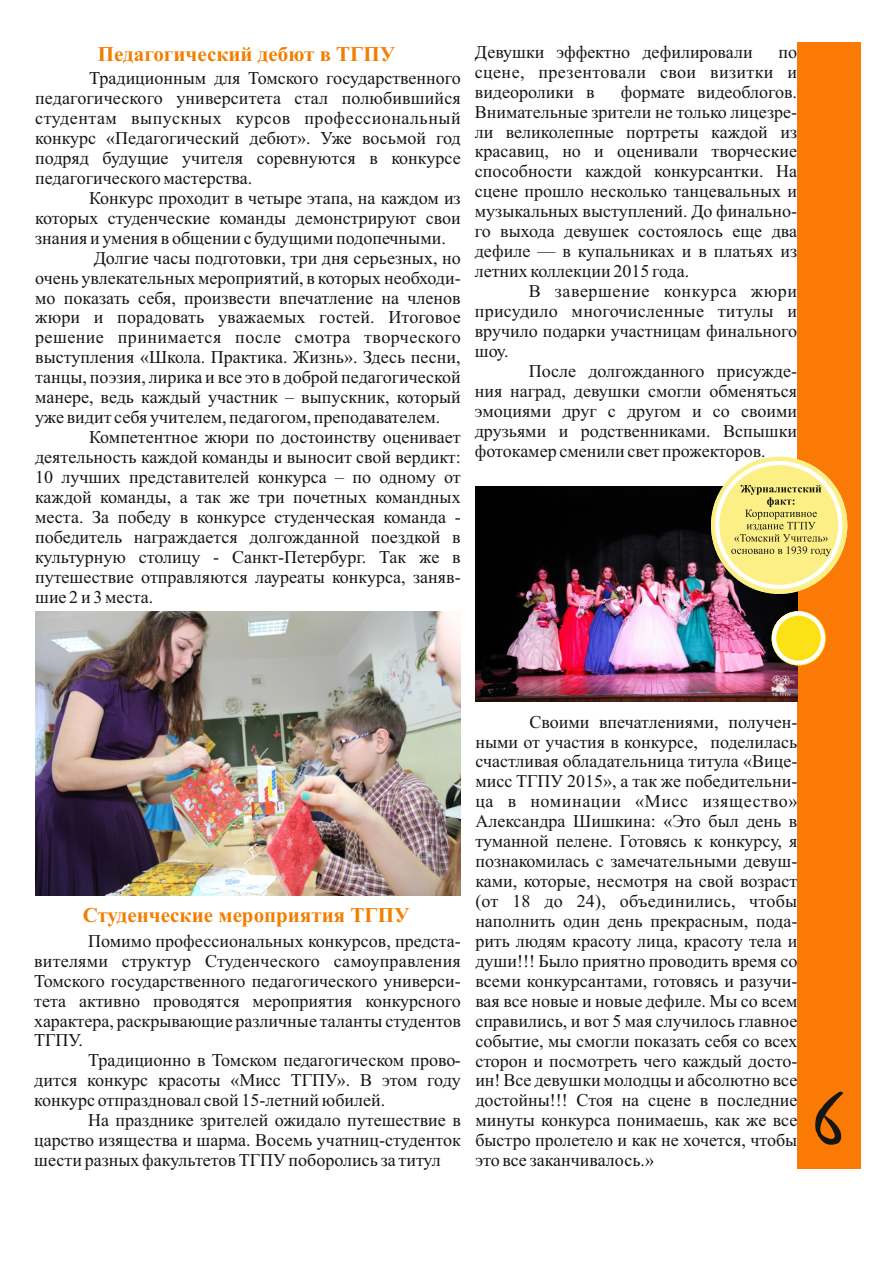
<style>
.page{position:relative;width:893px;height:1263px;background:#fff}
.page>*{position:absolute;margin:0;border:0;box-sizing:border-box;transform-origin:0 0}
.t1{font:72px "Mistral";color:#151616}
.t2{font:700 21px "Times New Roman";color:#f27e00}
.t3{font:18px/20px "Times New Roman";color:#151616;text-align:justify}
.t4{font:18px "Times New Roman";letter-spacing:.025em;color:#151616}
</style>
<div class="page">
<div style="left:797px;top:42px;width:64px;height:1126px;background:#fa7a05"></div>
<img style="left:35px;top:612px;width:426px;height:284px">
<img style="left:475px;top:487px;width:322px;height:214px">
<div style="left:711px;top:457px;width:136px;height:137px;background:#fcef86;border-radius:50%"></div>
<svg style="left:715px;top:461px;width:127px;height:128px"></svg>
<svg style="left:731px;top:485px;width:100px;height:71px"></svg>
<svg style="left:772px;top:611px;width:53px;height:54px;background:#fbe958"></svg>
<p class="t2" style="left:98px;top:46px;width:299px">Педагогический дебют в ТГПУ</p>
<p class="t3" style="left:35px;top:70px;width:427px;text-indent:54px">Традиционным для Томского государственного педагогического университета стал полюбившийся студентам выпускных курсов профессиональный конкурс «Педагогический дебют». Уже восьмой год подряд будущие учителя соревнуются в конкурсе педагогического мастерства.</p>
<p class="t3" style="left:89px;top:190px;width:373px">Конкурс проходит в четыре этапа, на каждом из</p>
<p class="t3" style="left:35px;top:209px;width:427px">которых студенческие команды демонстрируют свои</p>
<p class="t3" style="left:35px;top:229px;width:412px">знания и умения в общении с будущими подопечными.</p>
<p class="t3" style="left:94px;top:249px;width:368px">Долгие часы подготовки, три дня серьезных, но</p>
<p class="t3" style="left:35px;top:269px;width:427px">очень увлекательных мероприятий, в которых необходи-</p>
<p class="t3" style="left:35px;top:289px;width:427px">мо показать себя, произвести впечатление на членов</p>
<p class="t3" style="left:35px;top:309px;width:427px">жюри и порадовать уважаемых гостей. Итоговое</p>
<p class="t4" style="left:35px;top:331px;width:427px">решение принимается после смотра творческого</p>
<p class="t3" style="left:35px;top:349px;width:427px">выступления «Школа. Практика. Жизнь». Здесь песни,</p>
<p class="t3" style="left:35px;top:369px;width:427px">танцы, поэзия, лирика и все это в доброй педагогической</p>
<p class="t3" style="left:35px;top:389px;width:427px">манере, ведь каждый участник – выпускник, который</p>
<p class="t3" style="left:35px;top:409px;width:407px">уже видит себя учителем, педагогом, преподавателем.</p>
<p class="t3" style="left:89px;top:429px;width:373px">Компетентное жюри по достоинству оценивает</p>
<p class="t3" style="left:35px;top:449px;width:427px">деятельность каждой команды и выносит свой вердикт:</p>
<p class="t3" style="left:35px;top:469px;width:427px">10 лучших представителей конкурса – по одному от</p>
<p class="t3" style="left:35px;top:489px;width:427px">каждой команды, а так же три почетных командных</p>
<p class="t3" style="left:35px;top:509px;width:427px">места. За победу в конкурсе студенческая команда -</p>
<p class="t3" style="left:35px;top:528px;width:427px">победитель награждается долгожданной поездкой в</p>
<p class="t3" style="left:35px;top:548px;width:427px">культурную столицу - Санкт-Петербург. Так же в</p>
<p class="t3" style="left:35px;top:568px;width:427px">путешествие отправляются лауреаты конкурса, заняв-</p>
<p class="t3" style="left:35px;top:588px;width:120px">шие 2 и 3 места.</p>
<p class="t3" style="left:475px;top:44px;width:279px">Девушки эффектно дефилировали</p>
<p class="t3" style="left:475px;top:44px;width:324px;text-indent:304px">по сцене, презентовали свои визитки и видеоролики в</p>
<p class="t3" style="left:475px;top:83px;width:324px;text-indent:146px">формате видеоблогов.<br>Внимательные зрители не только лицезре&shy;ли великолепные портреты каждой из красавиц, но и оценивали творческие способности каждой конкурсантки. На сцене прошло несколько танцевальных и музыкальных выступлений. До финально&shy;го выхода девушек состоялось еще два дефиле — в купальниках и в платьях из летних коллекции 2015 года.</p>
<p class="t3" style="left:475px;top:283px;width:324px;text-indent:54px">В завершение конкурса жюри присудило многочисленные титулы и вручило подарки участницам финального шоу.</p>
<p class="t3" style="left:475px;top:362px;width:324px;text-indent:54px">После долгожданного присужде&shy;ния наград, девушки смогли обменяться эмоциями друг с другом и со своими друзьями и родственниками. Вспышки фотокамер сменили свет прожекторов.</p>
<p class="t2" style="left:83px;top:908px;width:328px">Студенческие мероприятия ТГПУ</p>
<p class="t3" style="left:34px;top:932px;width:428px;text-indent:54px">Помимо профессиональных конкурсов, предста&shy;вителями структур Студенческого самоуправления Томского государственного педагогического универси&shy;тета активно проводятся мероприятия конкурсного характера, раскрывающие различные таланты студентов ТГПУ.</p>
<p class="t3" style="left:34px;top:1052px;width:428px;text-indent:54px">Традиционно в Томском педагогическом прово&shy;дится конкурс красоты «Мисс ТГПУ». В этом году конкурс отпраздновал свой 15-летний юбилей.</p>
<p class="t3" style="left:34px;top:1112px;width:428px;text-indent:54px">На празднике зрителей ожидало путешествие в царство изящества и шарма. Восемь учатниц-студенток шести разных факультетов ТГПУ поборолись за титул</p>
<p class="t3" style="left:475px;top:713px;width:324px;text-indent:54px">Своими впечатлениями, получен&shy;ными от участия в конкурсе, поделилась счастливая обладательница титула «Вице&shy;мисс ТГПУ 2015», а так же победительни&shy;ца в номинации «Мисс изящество» Александра Шишкина: «Это был день в туманной пелене. Готовясь к конкурсу, я познакомилась с замечательными девуш&shy;ками, которые, несмотря на свой возраст (от 18 до 24), объединились, чтобы наполнить один день прекрасным, пода&shy;рить людям красоту лица, красоту тела и души!!! Было приятно проводить время со всеми конкурсантами, готовясь и разучи&shy;вая все новые и новые дефиле. Мы со всем справились, и вот 5 мая случилось главное событие, мы смогли показать себя со всех сторон и посмотреть чего каждый досто&shy;ин! Все девушки молодцы и абсолютно все достойны!!! Стоя на сцене в последние минуты конкурса понимаешь, как же все быстро пролетело и как не хочется, чтобы это все заканчивалось.»</p>
<h1 class="t1" style="left:815px;top:1094px;width:30px">6</h1>
</div>
